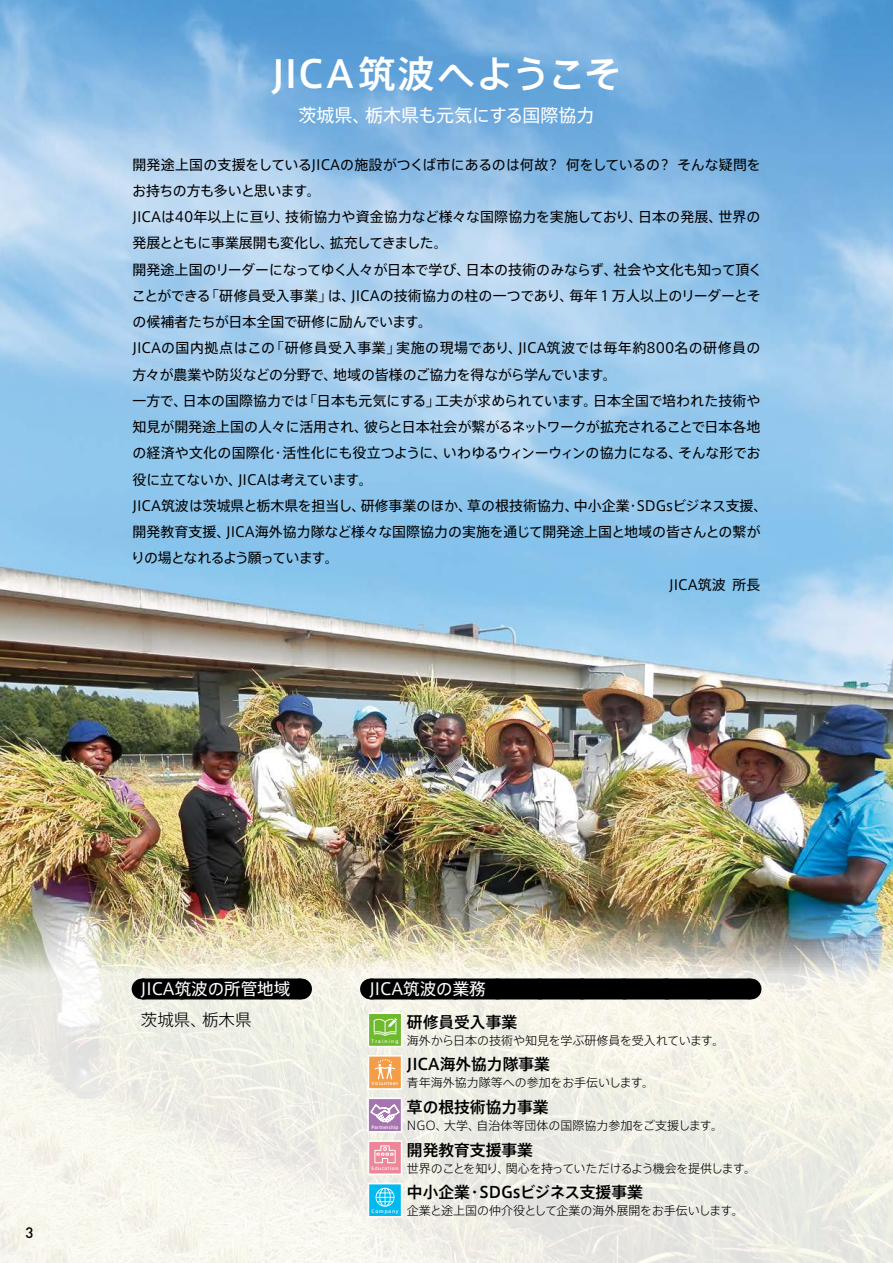
<style>
.page{position:relative;width:893px;height:1263px;background:#fff}
.page>*{position:absolute;margin:0;border:0;box-sizing:border-box;transform-origin:0 0}
.t1{font:500 37.5px "Axis Std";letter-spacing:.025em;color:#fff}
.t2{font:18px "Axis Std";color:#fff}
.t3{font:16.5px "Axis Std";color:#fff}
.t4{font:300 16.5px "Axis Std";color:#000}
.t5{font:500 15.75px "Axis Std";color:#000}
.t6{font:500 15px "DIN";color:#000}
.t7{font:13.95px "Axis Std";color:#000}
.t8{font:13.95px "Axis Std";letter-spacing:.035em;color:#000}
.t9{font:13.95px "Axis Std";letter-spacing:-.055em;color:#000}
.t10{font:13.95px "Axis Std";letter-spacing:-.09em;color:#000}
.t11{font:13.95px "Axis Std";letter-spacing:-.035em;color:#000}
.t12{font:300 12px "Axis Std";color:#000}
.t13{font:300 12px "Axis Std";letter-spacing:-.05em;color:#000}
.t14{font:500 4.5px "Axis Std";letter-spacing:.115em;color:#fff}
.t15{font:500 4.5px "Axis Std";letter-spacing:.03em;color:#fff;scale:.96 1}
.t16{font:500 4.5px "Axis Std";letter-spacing:.255em;color:#fff}
.t17{font:500 4.5px "Axis Std";letter-spacing:.185em;color:#fff}
</style>
<div class="page">
<img style="left:0;top:0;width:893px;height:905px">
<svg style="left:0;top:905px;width:893px;height:358px;background:#e6e5d9"></svg>
<div style="left:142px;top:978px;width:159px;height:21px;background:#000"></div>
<svg style="left:182px;top:978px;width:99px;height:1px"></svg>
<svg style="left:301px;top:978px;width:1px;height:21px"></svg>
<div style="left:368px;top:1141px;width:34px;height:33px;background:#ee869a"></div>
<svg style="left:374px;top:1145px;width:22px;height:18px"></svg>
<div style="left:368px;top:1140px;width:34px;height:35px;border:2px solid #fff"></div>
<div style="left:368px;top:1056px;width:34px;height:33px;background:#f49d46"></div>
<svg style="left:375px;top:1059px;width:20px;height:20px"></svg>
<div style="left:368px;top:1055px;width:34px;height:35px;border:2px solid #fff"></div>
<div style="left:368px;top:1183px;width:34px;height:34px;background:#00b9ef"></div>
<svg style="left:376px;top:1188px;width:18px;height:19px"></svg>
<div style="left:368px;top:1183px;width:34px;height:34px;border:2px solid #fff"></div>
<div style="left:368px;top:1098px;width:34px;height:34px;background:#a675b0"></div>
<svg style="left:371px;top:1104px;width:28px;height:18px"></svg>
<div style="left:367px;top:1097px;width:35px;height:35px;border:2px solid #fff"></div>
<div style="left:368px;top:1013px;width:34px;height:33px;background:#6fba2c"></div>
<svg style="left:374px;top:1018px;width:23px;height:18px"></svg>
<div style="left:368px;top:1012px;width:34px;height:35px;border:1px solid #fff"></div>
<div style="left:371px;top:978px;width:379px;height:21px;background:#000"></div>
<svg style="left:413px;top:978px;width:316px;height:1px"></svg>
<svg style="left:750px;top:978px;width:1px;height:21px"></svg>
<h1 class="t1" style="left:272px;top:46px;width:352px">JICA筑波へようこそ</h1>
<p class="t2" style="left:298px;top:102px;width:298px">茨城県、栃木県も元気にする国際協力</p>
<p class="t7" style="left:132px;top:154px;width:630px">開発途上国の支援をしているJICAの施設がつくば市にあるのは何故？ 何をしているの？ そんな疑問を</p>
<p class="t11" style="left:132px;top:180px;width:190px">お持ちの方も多いと思います。</p>
<p class="t7" style="left:132px;top:206px;width:629px">JICAは40年以上に亘り、技術協力や資金協力など様々な国際協力を実施しており、日本の発展、世界の</p>
<p class="t9" style="left:132px;top:233px;width:317px">発展とともに事業展開も変化し、拡充してきました。</p>
<p class="t7" style="left:132px;top:259px;width:631px">開発途上国のリーダーになってゆく人々が日本で学び、日本の技術のみならず、社会や文化も知って頂く</p>
<p class="t7" style="left:132px;top:285px;width:631px">ことができる「研修員受入事業」は、JICAの技術協力の柱の一つであり、毎年１万人以上のリーダーとそ</p>
<p class="t7" style="left:132px;top:311px;width:301px">の候補者たちが日本全国で研修に励んでいます。</p>
<p class="t8" style="left:132px;top:338px;width:630px">JICAの国内拠点はこの「研修員受入事業」実施の現場であり、JICA筑波では毎年約800名の研修員の</p>
<p class="t7" style="left:132px;top:364px;width:486px">方々が農業や防災などの分野で、地域の皆様のご協力を得ながら学んでいます。</p>
<p class="t7" style="left:132px;top:390px;width:629px">一方で、日本の国際協力では「日本も元気にする」工夫が求められています。日本全国で培われた技術や</p>
<p class="t7" style="left:132px;top:416px;width:629px">知見が開発途上国の人々に活用され、彼らと日本社会が繋がるネットワークが拡充されることで日本各地</p>
<p class="t7" style="left:132px;top:443px;width:630px">の経済や文化の国際化・活性化にも役立つように、いわゆるウィンーウィンの協力になる、そんな形でお</p>
<p class="t7" style="left:132px;top:469px;width:242px">役に立てないか、JICAは考えています。</p>
<p class="t7" style="left:132px;top:495px;width:637px">JICA筑波は茨城県と栃木県を担当し、研修事業のほか、草の根技術協力、中小企業・SDGsビジネス支援、</p>
<p class="t7" style="left:132px;top:521px;width:629px">開発教育支援、JICA海外協力隊など様々な国際協力の実施を通じて開発途上国と地域の皆さんとの繋が</p>
<p class="t10" style="left:131px;top:548px;width:209px">りの場となれるよう願っています。</p>
<p class="t7" style="left:669px;top:574px;width:93px">JICA筑波 所長</p>
<p class="t6" style="left:26px;top:1222px;width:9px">3</p>
<p class="t3" style="left:141px;top:976px;width:151px">JICA筑波の所管地域</p>
<p class="t4" style="left:141px;top:1008px;width:112px">茨城県、栃木県</p>
<p class="t3" style="left:369px;top:976px;width:118px">JICA筑波の業務</p>
<p class="t16" style="left:372px;top:1037px;width:28px">Training</p>
<p class="t14" style="left:372px;top:1080px;width:28px">Volunteer</p>
<p class="t15" style="left:372px;top:1124px;width:29px">Partnership</p>
<p class="t14" style="left:372px;top:1165px;width:28px">Education</p>
<p class="t17" style="left:372px;top:1208px;width:28px">Company</p>
<p class="t5" style="left:407px;top:1010px;width:112px">研修員受入事業</p>
<p class="t12" style="left:407px;top:1031px;width:319px">海外から日本の技術や知見を学ぶ研修員を受入れています。</p>
<p class="t5" style="left:407px;top:1052px;width:144px">JICA海外協力隊事業</p>
<p class="t12" style="left:407px;top:1074px;width:249px">青年海外協力隊等への参加をお手伝いします。</p>
<p class="t5" style="left:407px;top:1095px;width:143px">草の根技術協力事業</p>
<p class="t12" style="left:407px;top:1116px;width:318px">NGO、大学、自治体等団体の国際協力参加をご支援します。</p>
<p class="t5" style="left:407px;top:1138px;width:127px">開発教育支援事業</p>
<p class="t13" style="left:407px;top:1159px;width:351px">世界のことを知り、関心を持っていただけるよう機会を提供します。</p>
<p class="t5" style="left:407px;top:1180px;width:237px">中小企業・SDGsビジネス支援事業</p>
<p class="t12" style="left:407px;top:1202px;width:338px">企業と途上国の仲介役として企業の海外展開をお手伝いします。</p>
</div>
